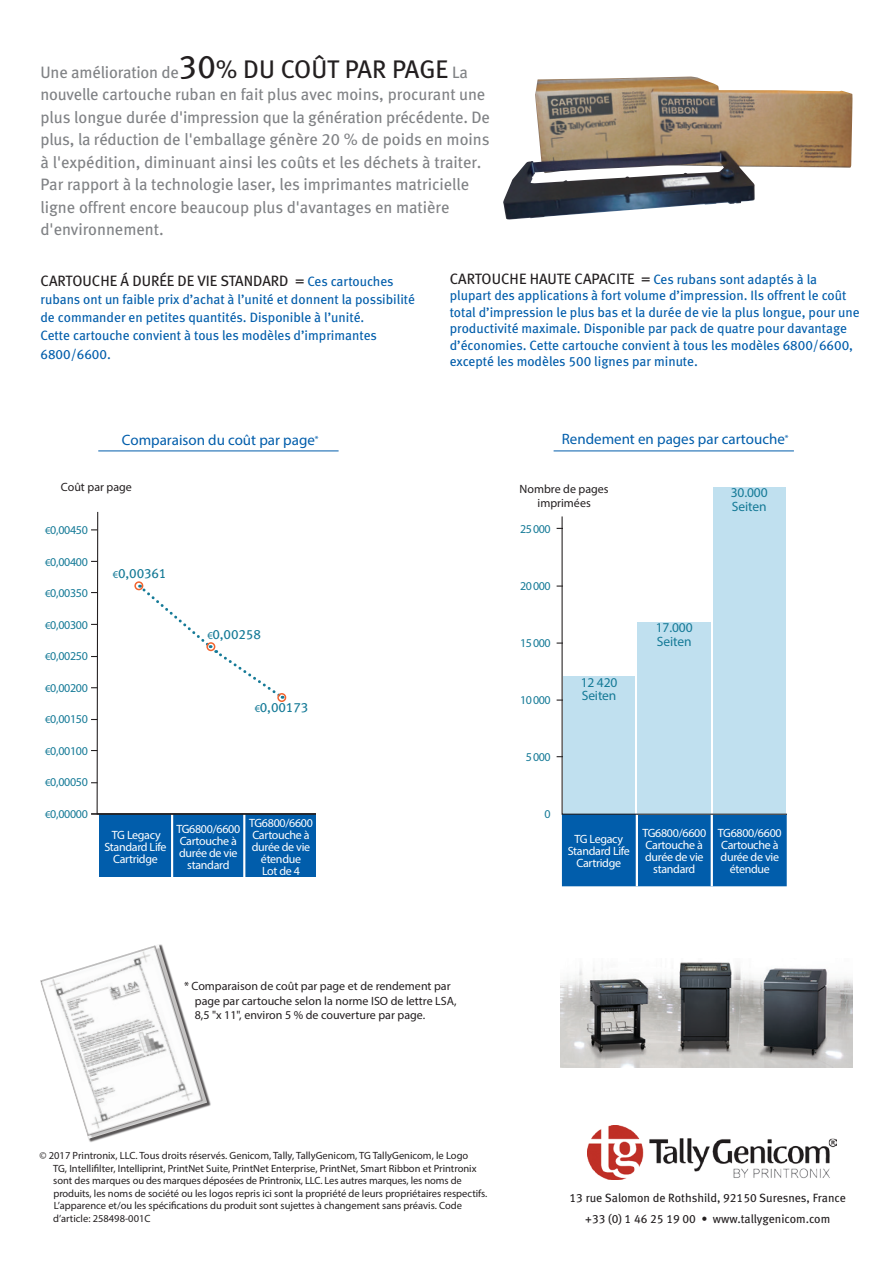
<style>
.page{position:relative;width:893px;height:1263px;background:#fff}
.page>*{position:absolute;margin:0;border:0;box-sizing:border-box;transform-origin:0 0}
.t1{font:16.5px/22.5px "Meta Book LF";color:#808285}
.t2{font:15px "Meta Book LF";color:#231f20}
.t3{font:15px "Myriad Pro";color:#015dab}
.t4{font:13.5px/16.5px "Meta Book LF";color:#015dab}
.t5{font:13.5px/13.5px "Myriad Pro";letter-spacing:-.01em;color:#157a97}
.t6{font:13.5px "Meta Book LF";letter-spacing:-.01em;color:#157a97}
.t7{font:12px/12px "Myriad Pro";letter-spacing:-.025em;color:#fff;text-align:center}
.t8{font:12px/14.4px "Myriad Pro";color:#231f20}
.t9{font:12px "Myriad Pro";letter-spacing:-.025em;color:#157a97}
.t10{font:12px/21px "Meta Book LF";color:#231f20;text-align:center}
.t11{font:10.5px/12.6px "Myriad Pro";color:#231f20}
.s1{font-size:33px;color:#231f20}
.s2{font-size:25.5px;color:#231f20}
.s3{font-size:13.5px;color:#015dab}
.s4{font-size:10.5px}
.s5{font-family:"Myriad Pro";font-size:10.5px}
</style>
<div class="page">
<div style="left:99px;top:814px;width:290px;height:62px;background:#015dab"></div>
<hr style="left:171px;top:566px;width:2px;height:314px;background:#fff">
<hr style="left:243px;top:566px;width:2px;height:318px;background:#fff">
<svg style="left:96px;top:511px;width:191px;height:302px"></svg>
<hr style="left:91px;top:813px;width:298px;height:2px;background:#231f20">
<div style="left:40px;top:944px;width:171px;height:198px;background:#231f20;opacity:.75"></div>
<img style="left:40px;top:944px;width:167px;height:195px">
<img style="left:588px;top:1126px;width:249px;height:54px">
<svg style="left:140px;top:585px;width:144px;height:115px"></svg>
<div style="left:134px;top:581px;width:9px;height:9px;border:2px solid #f2642f;border-radius:50%"></div>
<div style="left:206px;top:642px;width:9px;height:9px;border:2px solid #f2642f;border-radius:50%"></div>
<div style="left:277px;top:693px;width:9px;height:9px;border:2px solid #f2642f;border-radius:50%"></div>
<div style="left:316px;top:808px;width:81px;height:79px;background:#fff"></div>
<hr style="left:98px;top:450px;width:241px;height:1px;background:#015dab">
<hr style="left:554px;top:450px;width:240px;height:1px;background:#015dab">
<img style="left:560px;top:962px;width:292px;height:105px">
<img style="left:503px;top:77px;width:349px;height:143px">
<div style="left:562px;top:815px;width:225px;height:71px;background:#015dab"></div>
<hr style="left:636px;top:814px;width:2px;height:72px;background:#fff">
<hr style="left:711px;top:814px;width:2px;height:72px;background:#fff">
<div style="left:713px;top:487px;width:73px;height:327px;background:#c0e0ef"></div>
<svg style="left:561px;top:516px;width:226px;height:299px"></svg>
<p class="t1" style="left:40px;top:60px;width:451px">Une amélioration de<span class="s1">30</span><span class="s2">% DU COÛT PAR PAGE</span> La nouvelle cartouche ruban en fait plus avec moins, procurant une plus longue durée d'impression que la génération précédente. De plus, la réduction de l'emballage génère 20 % de poids en moins à l'expédition, diminuant ainsi les coûts et les déchets à traiter.<br>Par rapport à la technologie laser, les imprimantes matricielle ligne offrent encore beaucoup plus d'avantages en matière d'environnement.</p>
<p class="t2" style="left:40px;top:272px;width:355px">CARTOUCHE Á DURÉE DE VIE STANDARD = <span class="s3">Ces cartouches</span></p>
<p class="t4" style="left:40px;top:291px;width:376px;line-height:18px">rubans ont un faible prix d’achat à l’unité et donnent la possibilité de commander en petites quantités. Disponible à l’unité.<br>Cette cartouche convient à tous les modèles d’imprimantes 6800/6600.</p>
<p class="t2" style="left:450px;top:269px;width:369px">CARTOUCHE HAUTE CAPACITE = <span class="s3">Ces rubans sont adaptés à la</span></p>
<p class="t4" style="left:450px;top:287px;width:411px">plupart des applications à fort volume d’impression. Ils offrent le coût total d’impression le plus bas et la durée de vie la plus longue, pour une productivité maximale. Disponible par pack de quatre pour davantage d’économies. Cette cartouche convient à tous les modèles 6800/6600, excepté les modèles 500 lignes par minute.</p>
<p class="t3" style="left:122px;top:430px;width:198px">Comparaison du coût par page<sup>*</sup></p>
<p class="t3" style="left:562px;top:430px;width:228px">Rendement en pages par cartouche<sup>*</sup></p>
<p class="t8" style="left:61px;top:480px;width:72px">Coût par page</p>
<p class="t9" style="left:45px;top:523px;width:44px"><span class="s4">€</span>0,00450</p>
<p class="t9" style="left:45px;top:554px;width:44px"><span class="s4">€</span>0,00400</p>
<p class="t9" style="left:45px;top:586px;width:44px"><span class="s4">€</span>0,00350</p>
<p class="t9" style="left:45px;top:617px;width:44px"><span class="s4">€</span>0,00300</p>
<p class="t9" style="left:45px;top:649px;width:44px"><span class="s4">€</span>0,00250</p>
<p class="t9" style="left:45px;top:680px;width:44px"><span class="s4">€</span>0,00200</p>
<p class="t9" style="left:45px;top:712px;width:44px"><span class="s4">€</span>0,00150</p>
<p class="t9" style="left:45px;top:743px;width:44px"><span class="s4">€</span>0,00100</p>
<p class="t9" style="left:45px;top:775px;width:44px"><span class="s4">€</span>0,00050</p>
<p class="t9" style="left:45px;top:806px;width:44px"><span class="s4">€</span>0,00000</p>
<p class="t6" style="left:113px;top:565px;width:55px"><span class="s5">€</span>0,00361</p>
<p class="t7" style="left:104px;top:829px;width:64px">TG Legacy<br>Standard Life<br>Cartridge</p>
<p class="t6" style="left:207px;top:627px;width:55px"><span class="s5">€</span>0,00258</p>
<p class="t6" style="left:255px;top:699px;width:55px"><span class="s5">€</span>0,00173</p>
<p class="t7" style="left:176px;top:823px;width:65px">TG6800/6600</p>
<p class="t7" style="left:180px;top:835px;width:59px">Cartouche à</p>
<p class="t7" style="left:179px;top:847px;width:60px">durée de vie</p>
<p class="t7" style="left:187px;top:859px;width:44px">standard</p>
<p class="t7" style="left:249px;top:817px;width:65px">TG6800/6600</p>
<p class="t7" style="left:252px;top:829px;width:59px">Cartouche à</p>
<p class="t7" style="left:252px;top:841px;width:60px">durée de vie</p>
<p class="t7" style="left:261px;top:853px;width:42px">étendue</p>
<p class="t7" style="left:262px;top:865px;width:39px">Lot de 4</p>
<p class="t8" style="left:195px;top:979px;width:263px;text-indent:-11px">* Comparaison de coût par page et de rendement par page par cartouche selon la norme ISO de lettre LSA,<br>8,5 "x 11", environ 5 % de couverture par page.</p>
<p class="t8" style="left:520px;top:481px;width:91px;text-align:center">Nombre de pages imprimées</p>
<p class="t9" style="left:520px;top:521px;width:32px">25 000</p>
<p class="t9" style="left:520px;top:578px;width:32px">20 000</p>
<p class="t9" style="left:520px;top:635px;width:32px">15 000</p>
<p class="t9" style="left:520px;top:692px;width:32px">10 000</p>
<p class="t9" style="left:526px;top:749px;width:26px">5 000</p>
<p class="t5" style="left:581px;top:675px;width:38px">12 420<br>Seiten</p>
<p class="t5" style="left:731px;top:486px;width:38px">30.000<br>Seiten</p>
<p class="t5" style="left:656px;top:620px;width:38px">17.000<br>Seiten</p>
<p class="t9" style="left:544px;top:806px;width:8px">0</p>
<p class="t7" style="left:568px;top:832px;width:64px">TG Legacy<br>Standard Life<br>Cartridge</p>
<p class="t7" style="left:642px;top:826px;width:65px">TG6800/6600</p>
<p class="t7" style="left:646px;top:838px;width:59px">Cartouche à</p>
<p class="t7" style="left:645px;top:850px;width:60px">durée de vie</p>
<p class="t7" style="left:653px;top:862px;width:44px">standard</p>
<p class="t7" style="left:718px;top:826px;width:65px">TG6800/6600</p>
<p class="t7" style="left:721px;top:838px;width:59px">Cartouche à</p>
<p class="t7" style="left:721px;top:850px;width:60px">durée de vie</p>
<p class="t7" style="left:730px;top:862px;width:42px">étendue</p>
<p class="t11" style="left:53px;top:1149px;width:436px;text-indent:-14px">© 2017 Printronix, LLC. Tous droits réservés. Genicom, Tally, TallyGenicom, TG TallyGenicom, le Logo<br>TG, Intellifilter, Intelliprint, PrintNet Suite, PrintNet Enterprise, PrintNet, Smart Ribbon et Printronix sont des marques ou des marques déposées de Printronix, LLC. Les autres marques, les noms de produits, les noms de société ou les logos repris ici sont la propriété de leurs propriétaires respectifs.<br>L’apparence et/ou les spécifications du produit sont sujettes à changement sans préavis. Code d’article: 258498-001C</p>
<p class="t10" style="left:570px;top:1187px;width:278px">13 rue Salomon de Rothshild, 92150 Suresnes, France +33 (0) 1 46 25 19 00 • www.tallygenicom.com</p>
</div>
